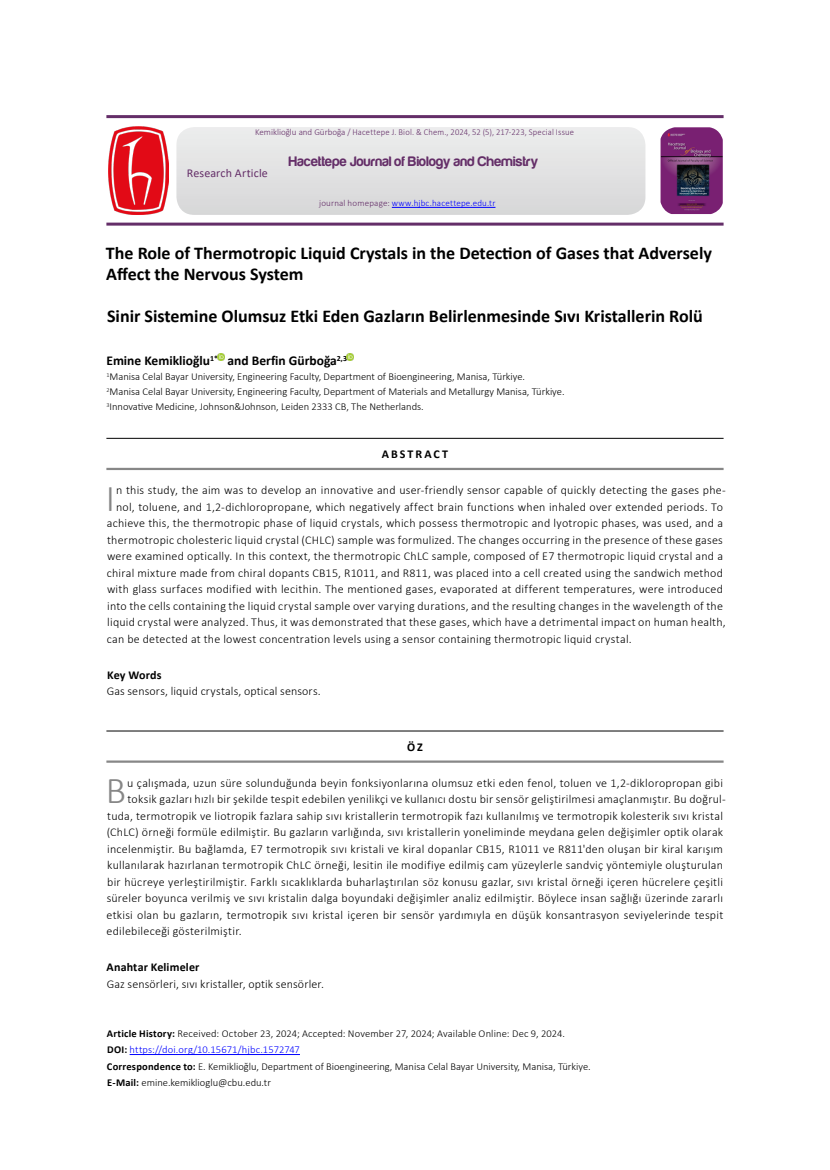
<style>
.page{position:relative;width:830px;height:1170px;background:#fff}
.page>*{position:absolute;margin:0;border:0;box-sizing:border-box;transform-origin:0 0}
.t1{font:300 37.95px "Calibri";color:#878787}
.t2{font:700 18px/21px "Calibri";color:#000}
.t3{font:14.25px "Harabara";letter-spacing:.015em;color:#642e68}
.t4{font:700 13.5px "Calibri";color:#000}
.t5{font:300 12px "Calibri";letter-spacing:.02em;color:#000}
.t6{font:700 12px "Calibri";letter-spacing:.015em;color:#000}
.t7{font:12px "Calibri";letter-spacing:.015em;color:#642e68}
.t8{font:700 12px "Calibri";letter-spacing:.17em;color:#000}
.t9{font:300 10.5px/16.5px "Calibri";color:#000}
.t10{font:300 9px "Calibri";letter-spacing:.015em;color:#642e68}
.t11{font:300 9px "Calibri";letter-spacing:.02em;color:#00f}
.s1{color:#642e68}
.s2{font-weight:700}
.s3{color:#00f}
</style>
<div class="page">
<svg style="left:218px;top:354px;width:6px;height:6px"></svg>
<svg style="left:347px;top:354px;width:6px;height:6px"></svg>
<hr style="left:106px;top:730px;width:617px;height:1px;background:#000">
<hr style="left:106px;top:760px;width:617px;height:2px;background:#878787">
<hr style="left:106px;top:438px;width:617px;height:1px;background:#000">
<hr style="left:106px;top:468px;width:617px;height:2px;background:#878787">
<hr style="left:129px;top:1054px;width:171px;height:1px;background:#00f">
<img style="left:108px;top:127px;width:60px;height:88px">
<img style="left:660px;top:127px;width:62px;height:87px">
<hr style="left:106px;top:115px;width:617px;height:3px;background:#642e68">
<hr style="left:106px;top:222px;width:617px;height:3px;background:#642e68">
<hr style="left:391px;top:207px;width:104px;height:1px;background:#00f">
<p class="t10" style="left:255px;top:127px;width:320px">Kemiklioğlu and Gürboğa / Hacettepe J. Biol. &amp; Chem., 2024, 52 (5), 217-223, Special Issue</p>
<p class="t7" style="left:187px;top:165px;width:83px">Research Article</p>
<p class="t11" style="left:319px;top:198px;width:178px"><span class="s1">journal homepage:</span> www.hjbc.hacettepe.edu.tr</p>
<p class="t3" style="left:289px;top:154px;width:251px">Hacettepe Journal of Biology and Chemistry</p>
<h2 class="t2" style="left:106px;top:242px;width:607px">The Role of Thermotropic Liquid Crystals in the Detection of Gases that Adversely<br>Affect the Nervous System</h2>
<h2 class="t2" style="left:107px;top:305px;width:597px">Sinir Sistemine Olumsuz Etki Eden Gazların Belirlenmesinde Sıvı Kristallerin Rolü</h2>
<p class="t4" style="left:106px;top:351px;width:242px">Emine Kemiklioğlu<sup>1*</sup> and Berfin Gürboğa<sup>2,3</sup></p>
<p class="t9" style="left:106px;top:369px;width:459px;line-height:15px"><sup>1</sup>Manisa Celal Bayar University, Engineering Faculty, Department of Bioengineering, Manisa, Türkiye.<br><sup>2</sup>Manisa Celal Bayar University, Engineering Faculty, Department of Materials and Metallurgy Manisa, Türkiye.<br><sup>3</sup>Innovative Medicine, Johnson&amp;Johnson, Leiden 2333 CB, The Netherlands.</p>
<p class="t8" style="left:381px;top:445px;width:68px">ABSTRACT</p>
<h1 class="t1" style="left:106px;top:474px;width:11px">I</h1>
<p class="t5" style="left:116px;top:482px;width:611px">n this study, the aim was to develop an innovative and user-friendly sensor capable of quickly detecting the gases phe-</p>
<p class="t5" style="left:116px;top:499px;width:608px">nol, toluene, and 1,2-dichloropropane, which negatively affect brain functions when inhaled over extended periods. To</p>
<p class="t5" style="left:107px;top:515px;width:617px">achieve this, the thermotropic phase of liquid crystals, which possess thermotropic and lyotropic phases, was used, and a</p>
<p class="t5" style="left:107px;top:532px;width:617px">thermotropic cholesteric liquid crystal (CHLC) sample was formulized. The changes occurring in the presence of these gases</p>
<p class="t5" style="left:107px;top:548px;width:617px">were examined optically. In this context, the thermotropic ChLC sample, composed of E7 thermotropic liquid crystal and a</p>
<p class="t5" style="left:107px;top:565px;width:617px">chiral mixture made from chiral dopants CB15, R1011, and R811, was placed into a cell created using the sandwich method</p>
<p class="t5" style="left:107px;top:581px;width:617px">with glass surfaces modified with lecithin. The mentioned gases, evaporated at different temperatures, were introduced</p>
<p class="t5" style="left:107px;top:598px;width:617px">into the cells containing the liquid crystal sample over varying durations, and the resulting changes in the wavelength of the</p>
<p class="t5" style="left:107px;top:614px;width:619px">liquid crystal were analyzed. Thus, it was demonstrated that these gases, which have a detrimental impact on human health,</p>
<p class="t5" style="left:107px;top:631px;width:526px">can be detected at the lowest concentration levels using a sensor containing thermotropic liquid crystal.</p>
<p class="t6" style="left:107px;top:666px;width:56px">Key Words</p>
<p class="t5" style="left:107px;top:683px;width:215px">Gas sensors, liquid crystals, optical sensors.</p>
<p class="t6" style="left:407px;top:738px;width:17px">ÖZ</p>
<h1 class="t1" style="left:106px;top:767px;width:22px">B</h1>
<p class="t5" style="left:127px;top:775px;width:597px">u çalışmada, uzun süre solunduğunda beyin fonksiyonlarına olumsuz etki eden fenol, toluen ve 1,2-dikloropropan gibi</p>
<p class="t5" style="left:127px;top:791px;width:599px">toksik gazları hızlı bir şekilde tespit edebilen yenilikçi ve kullanıcı dostu bir sensör geliştirilmesi amaçlanmıştır. Bu doğrul-</p>
<p class="t5" style="left:107px;top:808px;width:617px">tuda, termotropik ve liotropik fazlara sahip sıvı kristallerin termotropik fazı kullanılmış ve termotropik kolesterik sıvı kristal</p>
<p class="t5" style="left:107px;top:824px;width:617px">(ChLC) örneği formüle edilmiştir. Bu gazların varlığında, sıvı kristallerin yoneliminde meydana gelen değişimler optik olarak</p>
<p class="t5" style="left:107px;top:841px;width:617px">incelenmiştir. Bu bağlamda, E7 termotropik sıvı kristali ve kiral dopanlar CB15, R1011 ve R811'den oluşan bir kiral karışım</p>
<p class="t5" style="left:107px;top:857px;width:617px">kullanılarak hazırlanan termotropik ChLC örneği, lesitin ile modifiye edilmiş cam yüzeylerle sandviç yöntemiyle oluşturulan</p>
<p class="t5" style="left:107px;top:874px;width:617px">bir hücreye yerleştirilmiştir. Farklı sıcaklıklarda buharlaştırılan söz konusu gazlar, sıvı kristal örneği içeren hücrelere çeşitli</p>
<p class="t5" style="left:107px;top:890px;width:617px">süreler boyunca verilmiş ve sıvı kristalin dalga boyundaki değişimler analiz edilmiştir. Böylece insan sağlığı üzerinde zararlı</p>
<p class="t5" style="left:106px;top:907px;width:618px">etkisi olan bu gazların, termotropik sıvı kristal içeren bir sensör yardımıyla en düşük konsantrasyon seviyelerinde tespit</p>
<p class="t5" style="left:106px;top:923px;width:137px">edilebileceği gösterilmiştir.</p>
<p class="t6" style="left:106px;top:958px;width:94px">Anahtar Kelimeler</p>
<p class="t5" style="left:107px;top:976px;width:218px">Gaz sensörleri, sıvı kristaller, optik sensörler.</p>
<p class="t9" style="left:107px;top:1024px;width:485px"><span class="s2">Article History:</span> Received: October 23, 2024; Accepted: November 27, 2024; Available Online: Dec 9, 2024.<br><span class="s2">DOI:</span> <span class="s3">https://doi.org/10.15671/hjbc.1572747<br></span><span class="s2">Correspondence to:</span> E. Kemiklioğlu, Department of Bioengineering, Manisa Celal Bayar University, Manisa, Türkiye.<br><span class="s2">E-Mail:</span> emine.kemiklioglu@cbu.edu.tr</p>
</div>
